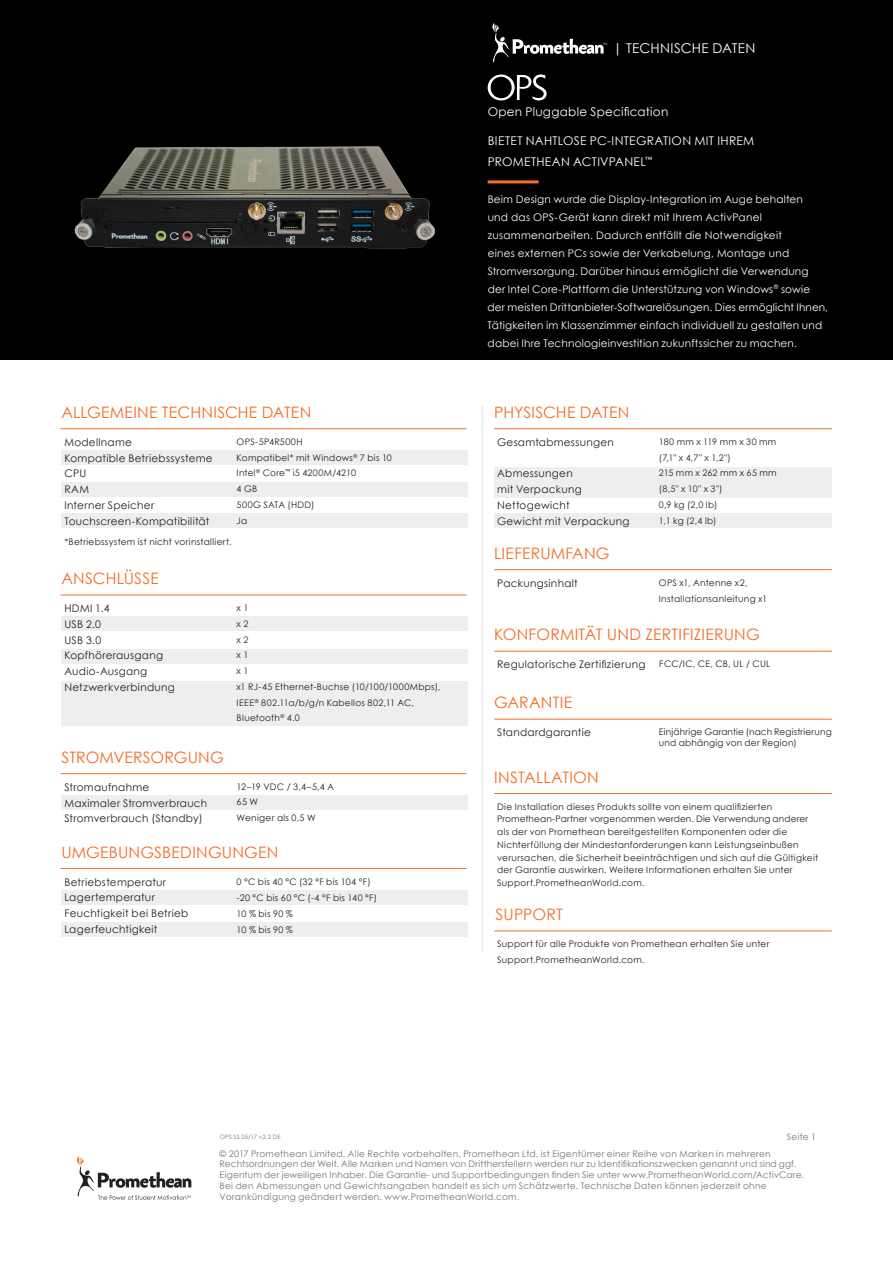
<style>
.page{position:relative;width:893px;height:1263px;background:#fff}
.page>*{position:absolute;margin:0;border:0;box-sizing:border-box;transform-origin:0 0}
.t1{font:15.75px "Century Gothic";letter-spacing:.01em;color:#f36e28}
.Product_Specificatio{font:13.5px "Century Gothic";letter-spacing:.02em;color:#fff}
.t2{font:12px/21.6px "Century Gothic";letter-spacing:.025em;color:#fff}
.t3{font:10.5px/18px "Century Gothic";letter-spacing:.02em;color:#fff}
.t4{font:10.5px/15.8px "Century Gothic";letter-spacing:.025em;color:#231f20}
.t5{font:9px/15.8px "Century Gothic";letter-spacing:.03em;color:#231f20}
.t6{font:9px/10.8px "Century Gothic";letter-spacing:.025em;color:#727477}
.t7{font:6px "Century Gothic";letter-spacing:.04em;color:#727477}
</style>
<div class="page">
<div style="left:61px;top:450px;width:406px;height:14px;background:#eeeeef"></div>
<div style="left:61px;top:616px;width:406px;height:14px;background:#eeeeef"></div>
<div style="left:61px;top:795px;width:406px;height:14px;background:#eeeeef"></div>
<div style="left:61px;top:649px;width:406px;height:14px;background:#eeeeef"></div>
<div style="left:61px;top:482px;width:406px;height:14px;background:#eeeeef"></div>
<div style="left:61px;top:513px;width:406px;height:15px;background:#eeeeef"></div>
<div style="left:61px;top:923px;width:406px;height:14px;background:#eeeeef"></div>
<div style="left:61px;top:890px;width:406px;height:14px;background:#eeeeef"></div>
<div style="left:494px;top:467px;width:338px;height:30px;background:#eeeeef"></div>
<div style="left:494px;top:514px;width:338px;height:14px;background:#eeeeef"></div>
<div style="left:61px;top:681px;width:406px;height:45px;background:#eeeeef"></div>
<hr style="left:61px;top:428px;width:406px;height:1px;background:#f36e28">
<div style="left:0;top:0;width:893px;height:359px;background:#000"></div>
<hr style="left:61px;top:595px;width:406px;height:1px;background:#f36e28">
<hr style="left:61px;top:773px;width:406px;height:1px;background:#f36e28">
<hr style="left:61px;top:868px;width:406px;height:1px;background:#f36e28">
<hr style="left:494px;top:930px;width:338px;height:1px;background:#f36e28">
<hr style="left:482px;top:406px;width:1px;height:547px;background:#bcbdc0">
<hr style="left:494px;top:651px;width:338px;height:1px;background:#f36e28">
<hr style="left:494px;top:428px;width:338px;height:1px;background:#f36e28">
<hr style="left:494px;top:719px;width:338px;height:1px;background:#f36e28">
<hr style="left:494px;top:569px;width:338px;height:1px;background:#f36e28">
<hr style="left:494px;top:793px;width:338px;height:1px;background:#f36e28">
<img style="left:74px;top:146px;width:361px;height:103px">
<svg style="left:77px;top:1155px;width:114px;height:45px"></svg>
<hr style="left:488px;top:180px;width:51px;height:3px;background:#f36e28">
<svg style="left:492px;top:22px;width:115px;height:41px"></svg>
<svg style="left:488px;top:74px;width:59px;height:26px"></svg>
<p class="Product_Specificatio" style="left:613px;top:39px;width:144px">| TECHNISCHE DATEN</p>
<p class="t2" style="left:488px;top:101px;width:182px">Open Pluggable Specification</p>
<p class="t2" style="left:488px;top:129px;width:268px">BIETET NAHTLOSE PC-INTEGRATION MIT IHREM<br>PROMETHEAN ACTIVPANEL<sup>™</sup></p>
<p class="t1" style="left:61px;top:401px;width:251px">ALLGEMEINE TECHNISCHE DATEN</p>
<p class="t4" style="left:64px;top:434px;width:69px">Modellname</p>
<p class="t4" style="left:64px;top:450px;width:150px">Kompatible Betriebssysteme</p>
<p class="t4" style="left:64px;top:466px;width:23px">CPU</p>
<p class="t4" style="left:64px;top:481px;width:26px">RAM</p>
<p class="t4" style="left:64px;top:497px;width:91px">Interner Speicher</p>
<p class="t4" style="left:64px;top:513px;width:147px">Touchscreen-Kompatibilität</p>
<p class="t5" style="left:64px;top:533px;width:169px">*Betriebssystem ist nicht vorinstalliert.</p>
<p class="t5" style="left:237px;top:433px;width:67px">OPS-5P4R500H</p>
<p class="t5" style="left:237px;top:449px;width:157px">Kompatibel* mit Windows<sup>®</sup> 7 bis 10</p>
<p class="t5" style="left:237px;top:465px;width:121px">Intel<sup>®</sup> Core<sup>™</sup> i5 4200M/4210</p>
<p class="t5" style="left:237px;top:481px;width:22px">4 GB</p>
<p class="t5" style="left:237px;top:496px;width:79px">500G SATA (HDD)</p>
<p class="t5" style="left:237px;top:512px;width:12px">Ja</p>
<p class="t1" style="left:61px;top:567px;width:99px">ANSCHLÜSSE</p>
<p class="t4" style="left:64px;top:600px;width:47px">HDMI 1.4</p>
<p class="t4" style="left:64px;top:616px;width:38px">USB 2.0</p>
<p class="t4" style="left:64px;top:632px;width:38px">USB 3.0</p>
<p class="t4" style="left:64px;top:648px;width:100px">Kopfhörerausgang</p>
<p class="t4" style="left:64px;top:663px;width:84px">Audio-Ausgang</p>
<p class="t4" style="left:64px;top:679px;width:112px">Netzwerkverbindung</p>
<p class="t1" style="left:61px;top:746px;width:164px">STROMVERSORGUNG</p>
<p class="t5" style="left:237px;top:600px;width:13px">x 1</p>
<p class="t5" style="left:237px;top:616px;width:13px">x 2</p>
<p class="t5" style="left:237px;top:631px;width:13px">x 2</p>
<p class="t5" style="left:237px;top:647px;width:13px">x 1</p>
<p class="t5" style="left:237px;top:663px;width:13px">x 1</p>
<p class="t5" style="left:237px;top:679px;width:205px">x1 RJ-45 Ethernet-Buchse (10/100/1000Mbps),<br>IEEE<sup>®</sup> 802.11a/b/g/n Kabellos 802,11 AC,<br>Bluetooth<sup>®</sup> 4.0</p>
<p class="t4" style="left:64px;top:779px;width:87px">Stromaufnahme</p>
<p class="t4" style="left:64px;top:795px;width:144px">Maximaler Stromverbrauch</p>
<p class="t4" style="left:64px;top:810px;width:140px">Stromverbrauch (Standby)</p>
<p class="t1" style="left:61px;top:841px;width:219px">UMGEBUNGSBEDINGUNGEN</p>
<p class="t4" style="left:64px;top:874px;width:103px">Betriebstemperatur</p>
<p class="t4" style="left:64px;top:889px;width:92px">Lagertemperatur</p>
<p class="t4" style="left:64px;top:905px;width:126px">Feuchtigkeit bei Betrieb</p>
<p class="t4" style="left:64px;top:921px;width:94px">Lagerfeuchtigkeit</p>
<p class="t5" style="left:237px;top:778px;width:99px">12–19 VDC / 3,4–5,4 A</p>
<p class="t5" style="left:237px;top:794px;width:23px">65 W</p>
<p class="t5" style="left:237px;top:810px;width:81px">Weniger als 0,5 W</p>
<p class="t5" style="left:237px;top:874px;width:136px">0 °C bis 40 °C (32 °F bis 104 °F)</p>
<p class="t5" style="left:237px;top:890px;width:142px">-20 °C bis 60 °C (-4 °F bis 140 °F)</p>
<p class="t5" style="left:237px;top:906px;width:58px">10 % bis 90 %</p>
<p class="t5" style="left:237px;top:921px;width:58px">10 % bis 90 %</p>
<p class="t3" style="left:488px;top:190px;width:342px">Beim Design wurde die Display-Integration im Auge behalten<br>und das OPS-Gerät kann direkt mit Ihrem ActivPanel zusammenarbeiten. Dadurch entfällt die Notwendigkeit<br>eines externen PCs sowie der Verkabelung, Montage und Stromversorgung. Darüber hinaus ermöglicht die Verwendung der Intel Core-Plattform die Unterstützung von Windows<sup>®</sup> sowie der meisten Drittanbieter-Softwarelösungen. Dies ermöglicht Ihnen, Tätigkeiten im Klassenzimmer einfach individuell zu gestalten und dabei Ihre Technologieinvestition zukunftssicher zu machen.</p>
<p class="t1" style="left:494px;top:401px;width:137px">PHYSISCHE DATEN</p>
<p class="t4" style="left:497px;top:434px;width:118px">Gesamtabmessungen</p>
<p class="t4" style="left:497px;top:466px;width:86px">Abmessungen mit Verpackung</p>
<p class="t4" style="left:497px;top:497px;width:74px">Nettogewicht</p>
<p class="t4" style="left:497px;top:513px;width:134px">Gewicht mit Verpackung</p>
<p class="t1" style="left:494px;top:542px;width:117px">LIEFERUMFANG</p>
<p class="t4" style="left:497px;top:575px;width:82px">Packungsinhalt</p>
<p class="t5" style="left:659px;top:433px;width:119px">180 mm x 119 mm x 30 mm (7,1" x 4,7" x 1,2")</p>
<p class="t5" style="left:659px;top:465px;width:119px">215 mm x 262 mm x 65 mm (8,5" x 10" x 3")</p>
<p class="t5" style="left:659px;top:496px;width:60px">0,9 kg (2,0 lb)</p>
<p class="t5" style="left:659px;top:512px;width:59px">1,1 kg (2,4 lb)</p>
<p class="t5" style="left:659px;top:574px;width:110px">OPS x1, Antenne x2,<br>Installationsanleitung x1</p>
<p class="t1" style="left:494px;top:624px;width:267px">KONFORMITÄT UND ZERTIFIZIERUNG</p>
<p class="t4" style="left:497px;top:656px;width:150px">Regulatorische Zertifizierung</p>
<p class="t5" style="left:659px;top:656px;width:113px">FCC/IC, CE, CB, UL / CUL</p>
<p class="t1" style="left:494px;top:692px;width:79px">GARANTIE</p>
<p class="t4" style="left:497px;top:724px;width:95px">Standardgarantie</p>
<p class="t1" style="left:494px;top:766px;width:106px">INSTALLATION</p>
<p class="t5" style="left:659px;top:726px;width:174px;line-height:10.8px">Einjährige Garantie (nach Registrierung und abhängig von der Region)</p>
<p class="t5" style="left:497px;top:800px;width:322px;line-height:12.8px">Die Installation dieses Produkts sollte von einem qualifizierten Promethean-Partner vorgenommen werden. Die Verwendung anderer als der von Promethean bereitgestellten Komponenten oder die Nichterfüllung der Mindestanforderungen kann Leistungseinbußen verursachen, die Sicherheit beeinträchtigen und sich auf die Gültigkeit der Garantie auswirken. Weitere Informationen erhalten Sie unter Support.PrometheanWorld.com.</p>
<p class="t1" style="left:496px;top:903px;width:69px">SUPPORT</p>
<p class="t5" style="left:497px;top:936px;width:274px">Support für alle Produkte von Promethean erhalten Sie unter<br>Support.PrometheanWorld.com.</p>
<p class="t6" style="left:787px;top:1131px;width:31px">Seite 1</p>
<p class="t7" style="left:220px;top:1132px;width:62px">OPS SS 05/17 v2.2 DE</p>
<p class="t6" style="left:220px;top:1148px;width:586px">© 2017 Promethean Limited. Alle Rechte vorbehalten. Promethean Ltd. ist Eigentümer einer Reihe von Marken in mehreren Rechtsordnungen der Welt. Alle Marken und Namen von Drittherstellern werden nur zu Identifikationszwecken genannt und sind ggf.<br>Eigentum der jeweiligen Inhaber. Die Garantie- und Supportbedingungen finden Sie unter www.PrometheanWorld.com/ActivCare.<br>Bei den Abmessungen und Gewichtsangaben handelt es sich um Schätzwerte. Technische Daten können jederzeit ohne Vorankündigung geändert werden. www.PrometheanWorld.com.</p>
</div>
